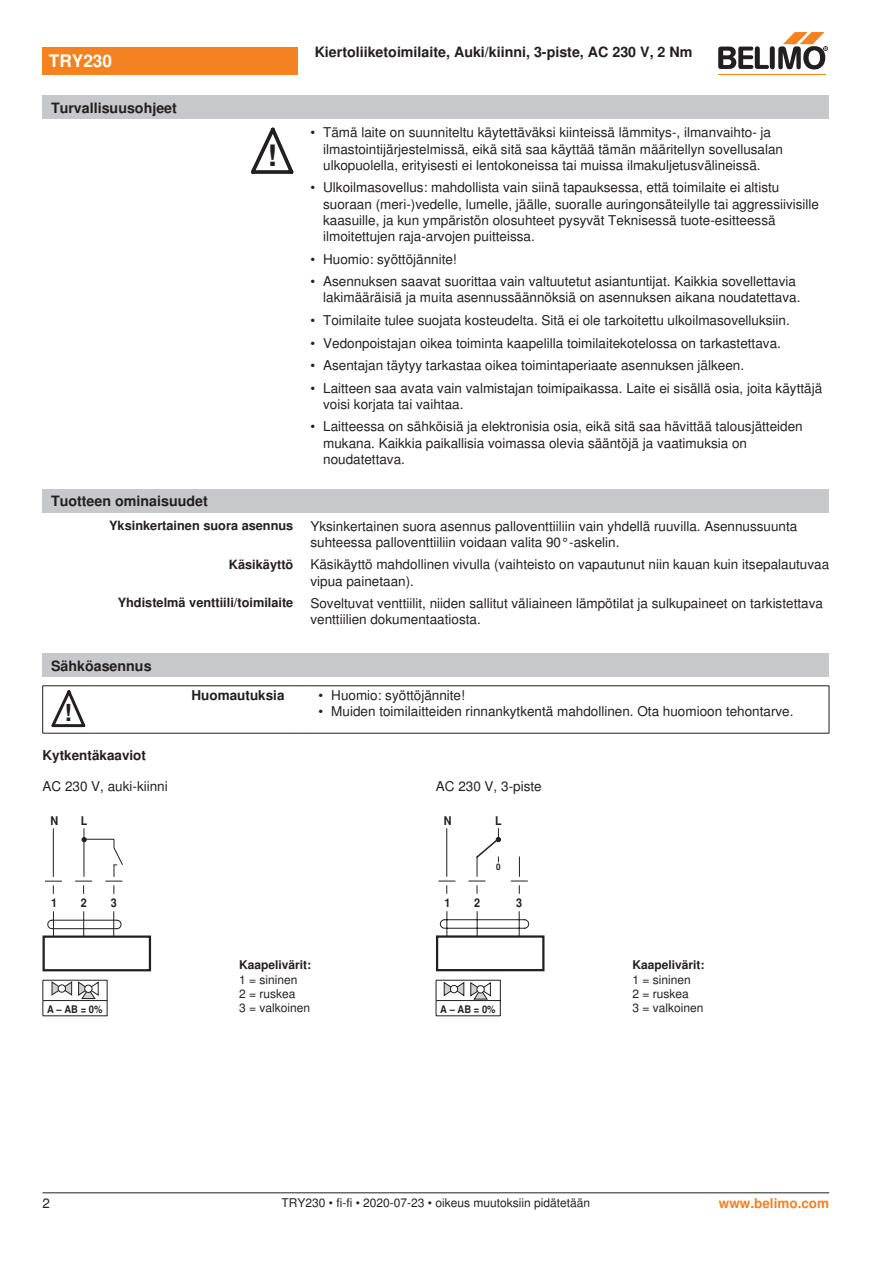
<style>
.page{position:relative;width:893px;height:1263px;background:#fff}
.page>*{position:absolute;margin:0;border:0;box-sizing:border-box;transform-origin:0 0}
.t1{font:700 29.55px "Nimbus Sans BEL";color:#231f20}
.t2{font:700 23.55px "Nimbus Sans BEL";color:#231f20}
.t3{font:700 17.25px "Nimbus Sans BEL";color:#fff}
.t4{font:700 14.25px "Nimbus Sans BEL";color:#231f20}
.Bulletpoints_1_5mm_A{font:13.5px/16.2px "Nimbus Sans BEL";color:#231f20}
.Bulletpoints{font:13.5px "Nimbus Sans BEL";color:#231f20}
.Anschluss_Schema_Bas{font:13.5px "Nimbus Sans BEL";color:#231f20}
.Tabellenkopf_rechtsb{font:700 13.5px "Nimbus Sans BEL";color:#231f20}
.Rechtsbündig_Footer{font:700 13.5px "Nimbus Sans BEL";color:#f58220}
.Rechtsbündig{font:700 12.75px "Nimbus Sans BEL";color:#231f20}
.Legende{font:12px/14.4px "Nimbus Sans BEL";color:#231f20}
.Footer_EU_center{font:12px "Nimbus Sans BEL";color:#231f20}
.Anschluss_Schema_Bas-2{font:700 12px "Nimbus Sans BEL";color:#231f20}
.t5{font:700 12px "Nimbus Sans BEL";color:#231f20;scale:.9 1}
.t6{font:700 10.5px "Nimbus Sans BEL";color:#231f20;scale:.9 1}
.t7{font:700 9px "Nimbus Sans BEL";color:#231f20;scale:.9 1}
</style>
<div class="page">
<svg style="left:251px;top:128px;width:42px;height:46px"></svg>
<div style="left:43px;top:489px;width:786px;height:24px;background:#c7c8ca"></div>
<div style="left:43px;top:654px;width:786px;height:23px;background:#c7c8ca"></div>
<hr style="left:42px;top:686px;width:1px;height:47px;background:#231f20">
<hr style="left:829px;top:686px;width:1px;height:47px;background:#231f20">
<hr style="left:43px;top:685px;width:51px;height:1px;background:#231f20">
<hr style="left:94px;top:685px;width:199px;height:1px;background:#231f20">
<svg style="left:293px;top:685px;width:17px;height:1px"></svg>
<hr style="left:310px;top:685px;width:519px;height:1px;background:#231f20">
<hr style="left:43px;top:733px;width:51px;height:1px;background:#231f20">
<hr style="left:94px;top:733px;width:199px;height:1px;background:#231f20">
<svg style="left:293px;top:733px;width:17px;height:1px"></svg>
<hr style="left:310px;top:733px;width:519px;height:1px;background:#231f20">
<svg style="left:51px;top:690px;width:34px;height:38px"></svg>
<div style="left:43px;top:935px;width:108px;height:36px;border:2px solid #231f20"></div>
<svg style="left:45px;top:828px;width:78px;height:109px"></svg>
<hr style="left:43px;top:980px;width:64px;height:1px;background:#231f20">
<hr style="left:43px;top:1000px;width:64px;height:1px;background:#231f20">
<svg style="left:43px;top:980px;width:1px;height:35px"></svg>
<svg style="left:107px;top:980px;width:1px;height:36px"></svg>
<hr style="left:43px;top:1015px;width:64px;height:1px;background:#231f20">
<svg style="left:78px;top:981px;width:21px;height:18px"></svg>
<div style="left:85px;top:985px;width:7px;height:7px;background:#fff;border-radius:50%"></div>
<div style="left:84px;top:985px;width:8px;height:8px;border:1px solid #231f20;border-radius:50%"></div>
<svg style="left:51px;top:981px;width:21px;height:15px"></svg>
<div style="left:58px;top:985px;width:7px;height:7px;background:#fff;border-radius:50%"></div>
<div style="left:58px;top:984px;width:8px;height:8px;border:1px solid #231f20;border-radius:50%"></div>
<hr style="left:446px;top:828px;width:1px;height:49px;background:#231f20">
<svg style="left:440px;top:911px;width:89px;height:24px"></svg>
<svg style="left:511px;top:856px;width:17px;height:38px"></svg>
<svg style="left:438px;top:881px;width:17px;height:13px"></svg>
<svg style="left:468px;top:828px;width:33px;height:66px"></svg>
<div style="left:436px;top:935px;width:108px;height:36px;border:2px solid #231f20"></div>
<hr style="left:436px;top:980px;width:64px;height:1px;background:#231f20">
<hr style="left:436px;top:1000px;width:64px;height:1px;background:#231f20">
<svg style="left:436px;top:981px;width:1px;height:34px"></svg>
<svg style="left:500px;top:980px;width:1px;height:35px"></svg>
<hr style="left:436px;top:1015px;width:64px;height:1px;background:#231f20">
<svg style="left:443px;top:981px;width:48px;height:19px"></svg>
<div style="left:450px;top:985px;width:8px;height:8px;background:#fff;border-radius:50%"></div>
<div style="left:450px;top:985px;width:8px;height:8px;border:1px solid #231f20;border-radius:50%"></div>
<div style="left:43px;top:47px;width:255px;height:27px;background:#f58220"></div>
<hr style="left:718px;top:74px;width:107px;height:1px;background:#f58220">
<svg style="left:718px;top:32px;width:110px;height:38px"></svg>
<div style="left:43px;top:96px;width:786px;height:23px;background:#c7c8ca"></div>
<hr style="left:43px;top:1192px;width:786px;height:1px;background:#231f20">
<p class="t3" style="left:49px;top:51px;width:65px">TRY230</p>
<p class="t4" style="left:51px;top:99px;width:127px">Turvallisuusohjeet</p>
<p class="t1" style="left:267px;top:138px;width:11px">!</p>
<p class="t4" style="left:315px;top:44px;width:379px">Kiertoliiketoimilaite, Auki/kiinni, 3-piste, AC 230 V, 2 Nm</p>
<p class="Bulletpoints_1_5mm_A" style="left:323px;top:125px;width:461px;text-indent:-13px">• Tämä laite on suunniteltu käytettäväksi kiinteissä lämmitys-, ilmanvaihto- ja ilmastointijärjestelmissä, eikä sitä saa käyttää tämän määritellyn sovellusalan ulkopuolella, erityisesti ei lentokoneissa tai muissa ilmakuljetusvälineissä.</p>
<p class="Bulletpoints_1_5mm_A" style="left:323px;top:180px;width:497px;text-indent:-13px">• Ulkoilmasovellus: mahdollista vain siinä tapauksessa, että toimilaite ei altistu suoraan (meri-)vedelle, lumelle, jäälle, suoralle auringonsäteilylle tai aggressiivisille kaasuille, ja kun ympäristön olosuhteet pysyvät Teknisessä tuote-esitteessä ilmoitettujen raja-arvojen puitteissa.</p>
<p class="Bulletpoints_1_5mm_A" style="left:310px;top:251px;width:148px">• Huomio: syöttöjännite!</p>
<p class="Bulletpoints_1_5mm_A" style="left:323px;top:274px;width:479px;text-indent:-13px">• Asennuksen saavat suorittaa vain valtuutetut asiantuntijat. Kaikkia sovellettavia lakimääräisiä ja muita asennussäännöksiä on asennuksen aikana noudatettava.</p>
<p class="Bulletpoints_1_5mm_A" style="left:310px;top:312px;width:481px">• Toimilaite tulee suojata kosteudelta. Sitä ei ole tarkoitettu ulkoilmasovelluksiin.</p>
<p class="Bulletpoints_1_5mm_A" style="left:310px;top:335px;width:472px">• Vedonpoistajan oikea toiminta kaapelilla toimilaitekotelossa on tarkastettava.</p>
<p class="Bulletpoints_1_5mm_A" style="left:310px;top:358px;width:435px">• Asentajan täytyy tarkastaa oikea toimintaperiaate asennuksen jälkeen.</p>
<p class="Bulletpoints_1_5mm_A" style="left:323px;top:380px;width:500px;text-indent:-13px">• Laitteen saa avata vain valmistajan toimipaikassa. Laite ei sisällä osia, joita käyttäjä voisi korjata tai vaihtaa.</p>
<p class="Bulletpoints_1_5mm_A" style="left:323px;top:419px;width:481px;text-indent:-13px">• Laitteessa on sähköisiä ja elektronisia osia, eikä sitä saa hävittää talousjätteiden mukana. Kaikkia paikallisia voimassa olevia sääntöjä ja vaatimuksia on noudatettava.</p>
<p class="t4" style="left:51px;top:492px;width:158px">Tuotteen ominaisuudet</p>
<p class="Rechtsbündig" style="left:109px;top:518px;width:186px">Yksinkertainen suora asennus</p>
<p class="Bulletpoints_1_5mm_A" style="left:310px;top:518px;width:488px">Yksinkertainen suora asennus palloventtiiliin vain yhdellä ruuvilla. Asennussuunta suhteessa palloventtiiliin voidaan valita 90°-askelin.</p>
<p class="Rechtsbündig" style="left:229px;top:557px;width:66px">Käsikäyttö</p>
<p class="Bulletpoints_1_5mm_A" style="left:310px;top:557px;width:520px">Käsikäyttö mahdollinen vivulla (vaihteisto on vapautunut niin kauan kuin itsepalautuvaa vipua painetaan).</p>
<p class="Rechtsbündig" style="left:118px;top:595px;width:177px">Yhdistelmä venttiili/toimilaite</p>
<p class="Bulletpoints_1_5mm_A" style="left:310px;top:595px;width:514px">Soveltuvat venttiilit, niiden sallitut väliaineen lämpötilat ja sulkupaineet on tarkistettava venttiilien dokumentaatiosta.</p>
<p class="t4" style="left:51px;top:657px;width:102px">Sähköasennus</p>
<p class="t2" style="left:64px;top:699px;width:9px">!</p>
<p class="Tabellenkopf_rechtsb" style="left:191px;top:687px;width:95px">Huomautuksia</p>
<p class="Bulletpoints" style="left:319px;top:687px;width:148px">• Huomio: syöttöjännite!</p>
<p class="Bulletpoints" style="left:319px;top:703px;width:476px">• Muiden toimilaitteiden rinnankytkentä mahdollinen. Ota huomioon tehontarve.</p>
<p class="Tabellenkopf_rechtsb" style="left:43px;top:747px;width:105px">Kytkentäkaaviot</p>
<p class="Anschluss_Schema_Bas" style="left:43px;top:778px;width:127px">AC 230 V, auki-kiinni</p>
<p class="Anschluss_Schema_Bas" style="left:436px;top:778px;width:107px">AC 230 V, 3-piste</p>
<p class="t5" style="left:51px;top:814px;width:10px">N</p>
<p class="t5" style="left:81px;top:814px;width:9px">L</p>
<p class="t5" style="left:444px;top:814px;width:10px">N</p>
<p class="t5" style="left:495px;top:813px;width:9px">L</p>
<p class="t7" style="left:496px;top:861px;width:7px">0</p>
<p class="t5" style="left:51px;top:896px;width:8px">1</p>
<p class="t5" style="left:81px;top:896px;width:8px">2</p>
<p class="t5" style="left:111px;top:896px;width:8px">3</p>
<p class="t5" style="left:445px;top:896px;width:8px">1</p>
<p class="t5" style="left:474px;top:896px;width:8px">2</p>
<p class="t5" style="left:516px;top:896px;width:8px">3</p>
<p class="t6" style="left:47px;top:1003px;width:63px">A – AB = 0%</p>
<p class="Anschluss_Schema_Bas-2" style="left:239px;top:958px;width:74px">Kaapelivärit:</p>
<p class="Legende" style="left:239px;top:972px;width:73px">1 = sininen<br>2 = ruskea<br>3 = valkoinen</p>
<p class="t6" style="left:440px;top:1003px;width:63px">A – AB = 0%</p>
<p class="Anschluss_Schema_Bas-2" style="left:632px;top:958px;width:74px">Kaapelivärit:</p>
<p class="Legende" style="left:632px;top:972px;width:73px">1 = sininen<br>2 = ruskea<br>3 = valkoinen</p>
<p class="Bulletpoints_1_5mm_A" style="left:43px;top:1196px;width:9px">2</p>
<p class="Footer_EU_center" style="left:281px;top:1196px;width:310px">TRY230 • fi-fi • 2020-07-23 • oikeus muutoksiin pidätetään</p>
<p class="Rechtsbündig_Footer" style="left:719px;top:1195px;width:112px">www.belimo.com</p>
</div>
